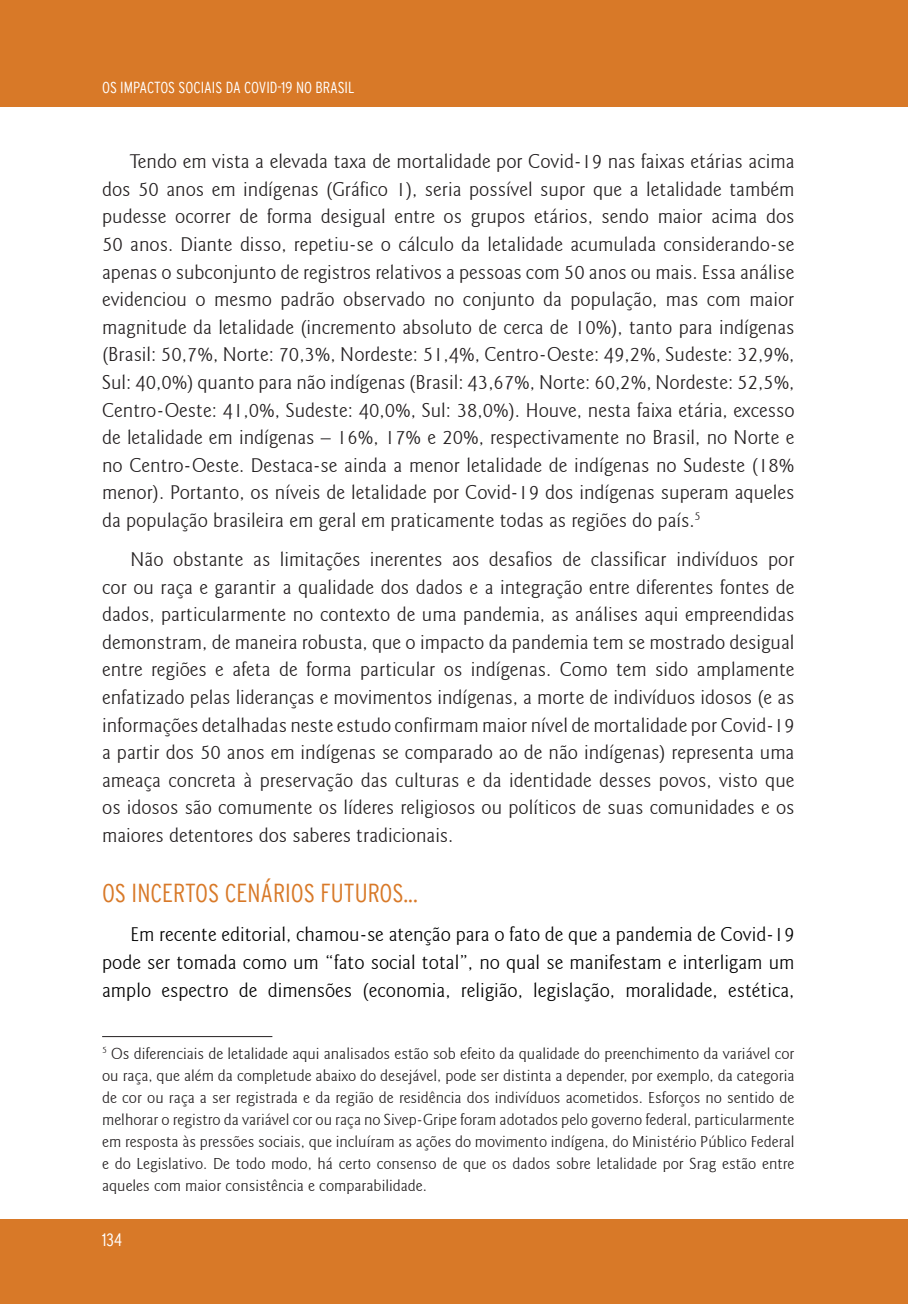
<style>
.page{position:relative;width:908px;height:1304px;background:#fff}
.page>*{position:absolute;margin:0;border:0;box-sizing:border-box;transform-origin:0 0}
.subiitulo_-_nivel_1{font:300 condensed 26px "Interstate";color:#d87928}
.corpo_do_texto{font:300 20px/27.6px "Goudy Sans IT Cby BT";color:#231f20;text-align:justify}
.corpo_do_texto-2{font:300 20px/28px "Goudy Sans IT Cby BT";color:#000;text-align:justify}
.t1{font:300 condensed 18px "Interstate";color:#fff}
.rodape{font:300 16px/22px "Goudy Sans IT Cby BT";color:#231f20;text-align:justify}
.t2{font:300 condensed 16px "Interstate";color:#fff}
</style>
<div class="page">
<div style="left:0;top:1219px;width:907px;height:85px;background:#d87928"></div>
<div style="left:0;top:0;width:907px;height:107px;background:#d87928"></div>
<hr style="left:102px;top:1036px;width:170px;height:1px;background:#231f20">
<p class="t2" style="left:102px;top:78px;width:254px">OS IMPACTOS SOCIAIS DA COVID-19 NO BRASIL</p>
<p class="corpo_do_texto" style="left:102px;top:148px;width:693px;text-indent:28px">Tendo em vista a elevada taxa de mortalidade por Covid-19 nas faixas etárias acima dos 50 anos em indígenas (Gráfico 1), seria possível supor que a letalidade também pudesse ocorrer de forma desigual entre os grupos etários, sendo maior acima dos 50 anos. Diante disso, repetiu-se o cálculo da letalidade acumulada considerando-se apenas o subconjunto de registros relativos a pessoas com 50 anos ou mais. Essa análise evidenciou o mesmo padrão observado no conjunto da população, mas com maior magnitude da letalidade (incremento absoluto de cerca de 10%), tanto para indígenas (Brasil: 50,7%, Norte: 70,3%, Nordeste: 51,4%, Centro-Oeste: 49,2%, Sudeste: 32,9%, Sul: 40,0%) quanto para não indígenas (Brasil: 43,67%, Norte: 60,2%, Nordeste: 52,5%, Centro-Oeste: 41,0%, Sudeste: 40,0%, Sul: 38,0%). Houve, nesta faixa etária, excesso de letalidade em indígenas – 16%, 17% e 20%, respectivamente no Brasil, no Norte e no Centro-Oeste. Destaca-se ainda a menor letalidade de indígenas no Sudeste (18% menor). Portanto, os níveis de letalidade por Covid-19 dos indígenas superam aqueles da população brasileira em geral em praticamente todas as regiões do país.<sup>5</sup></p>
<p class="corpo_do_texto" style="left:102px;top:546px;width:693px;text-indent:28px">Não obstante as limitações inerentes aos desafios de classificar indivíduos por cor ou raça e garantir a qualidade dos dados e a integração entre diferentes fontes de dados, particularmente no contexto de uma pandemia, as análises aqui empreendidas demonstram, de maneira robusta, que o impacto da pandemia tem se mostrado desigual entre regiões e afeta de forma particular os indígenas. Como tem sido amplamente enfatizado pelas lideranças e movimentos indígenas, a morte de indivíduos idosos (e as informações detalhadas neste estudo confirmam maior nível de mortalidade por Covid-19 a partir dos 50 anos em indígenas se comparado ao de não indígenas) representa uma ameaça concreta à preservação das culturas e da identidade desses povos, visto que os idosos são comumente os líderes religiosos ou políticos de suas comunidades e os maiores detentores dos saberes tradicionais.</p>
<p class="subiitulo_-_nivel_1" style="left:102px;top:878px;width:317px">OS INCERTOS CENÁRIOS FUTUROS...</p>
<p class="corpo_do_texto-2" style="left:102px;top:920px;width:693px;text-indent:28px">Em recente editorial, chamou-se atenção para o fato de que a pandemia de Covid-19 pode ser tomada como um “fato social total”, no qual se manifestam e interligam um amplo espectro de dimensões (economia, religião, legislação, moralidade, estética,</p>
<p class="rodape" style="left:102px;top:1042px;width:693px"><sup>5</sup> Os diferenciais de letalidade aqui analisados estão sob efeito da qualidade do preenchimento da variável cor ou raça, que além da completude abaixo do desejável, pode ser distinta a depender, por exemplo, da categoria de cor ou raça a ser registrada e da região de residência dos indivíduos acometidos. Esforços no sentido de melhorar o registro da variável cor ou raça no Sivep-Gripe foram adotados pelo governo federal, particularmente em resposta às pressões sociais, que incluíram as ações do movimento indígena, do Ministério Público Federal e do Legislativo. De todo modo, há certo consenso de que os dados sobre letalidade por Srag estão entre aqueles com maior consistência e comparabilidade.</p>
<p class="t1" style="left:102px;top:1230px;width:21px">134</p>
</div>
